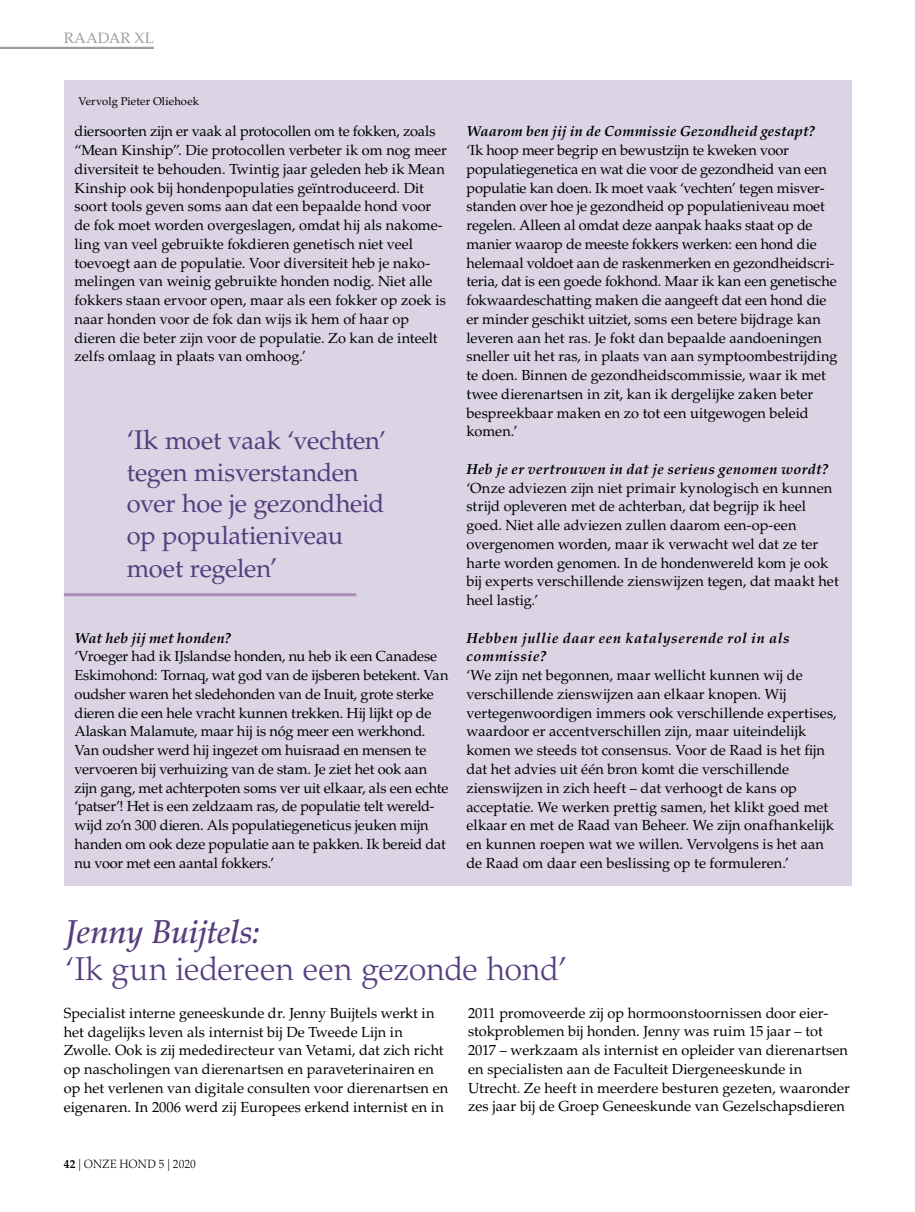
<style>
.page{position:relative;width:915px;height:1212px;background:#fff}
.page>*{position:absolute;margin:0;border:0;box-sizing:border-box;transform-origin:0 0}
.t1{font:300 33px "Palatino LT Std";letter-spacing:-.01em;color:#563e7e}
.t2{font:italic 500 33px "Palatino LT Std";letter-spacing:-.01em;color:#563e7e}
.t3{font:25.5px/31.8px "Palatino LT Std";letter-spacing:-.01em;color:#563e7e}
.t4{font:15px "Palatino LT Std";letter-spacing:.015em;color:#9d9d9c}
.t5{font:14.55px/18.8px "Palatino LT Std";letter-spacing:-.005em;color:#000}
.t6{font:italic 700 14.55px/18.8px "Palatino LT Std";letter-spacing:.025em;color:#000}
.t7{font:italic 700 14.55px "Palatino LT Std";letter-spacing:.005em;color:#000}
.t8{font:300 12px "Palatino LT Std";letter-spacing:.005em;color:#000;scale:.95 1}
.t9{font:11.25px "Palatino LT Std";letter-spacing:.01em;color:#000}
.s1{font-size:27px}
.s2{font-weight:700}
</style>
<div class="page">
<div style="left:64px;top:80px;width:786px;height:806px;background:#dad4e5"></div>
<hr style="left:0;top:47px;width:154px;height:2px;background:#9d9d9c">
<hr style="left:64px;top:593px;width:292px;height:3px;background:#ac8bb6">
<p class="t4" style="left:64px;top:29px;width:92px">RAADAR XL</p>
<p class="t9" style="left:78px;top:94px;width:122px">Vervolg Pieter Oliehoek</p>
<p class="t5" style="left:74px;top:122px;width:374px">diersoorten zijn er vaak al protocollen om te fokken, zoals “Mean Kinship”. Die protocollen verbeter ik om nog meer diversiteit te behouden. Twintig jaar geleden heb ik Mean Kinship ook bij hondenpopulaties geïntroduceerd. Dit soort tools geven soms aan dat een bepaalde hond voor de fok moet worden overgeslagen, omdat hij als nakome&shy;ling van veel gebruikte fokdieren genetisch niet veel toevoegt aan de populatie. Voor diversiteit heb je nako&shy;melingen van weinig gebruikte honden nodig. Niet alle fokkers staan ervoor open, maar als een fokker op zoek is naar honden voor de fok dan wijs ik hem of haar op dieren die beter zijn voor de populatie. Zo kan de inteelt zelfs omlaag in plaats van omhoog.’</p>
<h2 class="t3" style="left:127px;top:425px;width:260px"><span class="s1">‘Ik</span> moet vaak ‘vechten’ tegen misverstanden over hoe je gezondheid op populatieniveau moet regelen<span class="s1">’</span></h2>
<p class="t6" style="left:74px;top:628px;width:158px">Wat heb jij met honden?</p>
<p class="t5" style="left:74px;top:647px;width:375px">‘Vroeger had ik IJslandse honden, nu heb ik een Canadese Eskimohond: Tornaq, wat god van de ijsberen betekent. Van oudsher waren het sledehonden van de Inuit, grote sterke dieren die een hele vracht kunnen trekken. Hij lijkt op de Alaskan Malamute, maar hij is nóg meer een werkhond.<br>Van oudsher werd hij ingezet om huisraad en mensen te vervoeren bij verhuizing van de stam. Je ziet het ook aan zijn gang, met achterpoten soms ver uit elkaar, als een echte ‘patser’! Het is een zeldzaam ras, de populatie telt wereld&shy;wijd zo’n 300 dieren. Als populatiegeneticus jeuken mijn handen om ook deze populatie aan te pakken. Ik bereid dat nu voor met een aantal fokkers.’</p>
<p class="t7" style="left:466px;top:123px;width:350px">Waarom ben jij in de Commissie Gezondheid gestapt?</p>
<p class="t5" style="left:466px;top:141px;width:372px">‘Ik hoop meer begrip en bewustzijn te kweken voor populatiegenetica en wat die voor de gezondheid van een populatie kan doen. Ik moet vaak ‘vechten’ tegen misver&shy;standen over hoe je gezondheid op populatieniveau moet regelen. Alleen al omdat deze aanpak haaks staat op de manier waarop de meeste fokkers werken: een hond die helemaal voldoet aan de raskenmerken en gezondheidscri&shy;teria, dat is een goede fokhond. Maar ik kan een genetische fokwaardeschatting maken die aangeeft dat een hond die er minder geschikt uitziet, soms een betere bijdrage kan leveren aan het ras. Je fokt dan bepaalde aandoeningen sneller uit het ras, in plaats van aan symptoombestrijding te doen. Binnen de gezondheidscommissie, waar ik met twee dierenartsen in zit, kan ik dergelijke zaken beter bespreekbaar maken en zo tot een uitgewogen beleid komen.’</p>
<p class="t6" style="left:466px;top:460px;width:363px">Heb je er vertrouwen in dat je serieus genomen wordt?</p>
<p class="t5" style="left:466px;top:478px;width:373px">‘Onze adviezen zijn niet primair kynologisch en kunnen strijd opleveren met de achterban, dat begrijp ik heel goed. Niet alle adviezen zullen daarom een-op-een overgenomen worden, maar ik verwacht wel dat ze ter harte worden genomen. In de hondenwereld kom je ook bij experts verschillende zienswijzen tegen, dat maakt het heel lastig.’</p>
<p class="t6" style="left:466px;top:628px;width:324px">Hebben jullie daar een katalyserende rol in als commissie?</p>
<p class="t5" style="left:466px;top:666px;width:371px">‘We zijn net begonnen, maar wellicht kunnen wij de verschillende zienswijzen aan elkaar knopen. Wij vertegenwoordigen immers ook verschillende expertises, waardoor er accentverschillen zijn, maar uiteindelijk komen we steeds tot consensus. Voor de Raad is het fijn dat het advies uit één bron komt die verschillende zienswijzen in zich heeft – dat verhoogt de kans op acceptatie. We werken prettig samen, het klikt goed met elkaar en met de Raad van Beheer. We zijn onafhankelijk en kunnen roepen wat we willen. Vervolgens is het aan de Raad om daar een beslissing op te formuleren.’</p>
<h1 class="t2" style="left:66px;top:912px;width:196px">Jenny Buijtels:</h1>
<h1 class="t1" style="left:66px;top:950px;width:502px">‘Ik gun iedereen een gezonde hond’</h1>
<p class="t5" style="left:64px;top:1004px;width:386px">Specialist interne geneeskunde dr. Jenny Buijtels werkt in het dagelijks leven als internist bij De Tweede Lijn in Zwolle. Ook is zij mededirecteur van Vetami, dat zich richt op nascholingen van dierenartsen en paraveterinairen en op het verlenen van digitale consulten voor dierenartsen en eigenaren. In 2006 werd zij Europees erkend internist en in</p>
<p class="t5" style="left:468px;top:1004px;width:383px">2011 promoveerde zij op hormoonstoornissen door eier&shy;stokproblemen bij honden. Jenny was ruim 15 jaar – tot 2017 – werkzaam als internist en opleider van dierenartsen en specialisten aan de Faculteit Diergeneeskunde in Utrecht. Ze heeft in meerdere besturen gezeten, waaronder zes jaar bij de Groep Geneeskunde van Gezelschapsdieren</p>
<p class="t8" style="left:64px;top:1157px;width:141px"><span class="s2">42</span> | ONZE HOND 5 | 2020</p>
</div>
